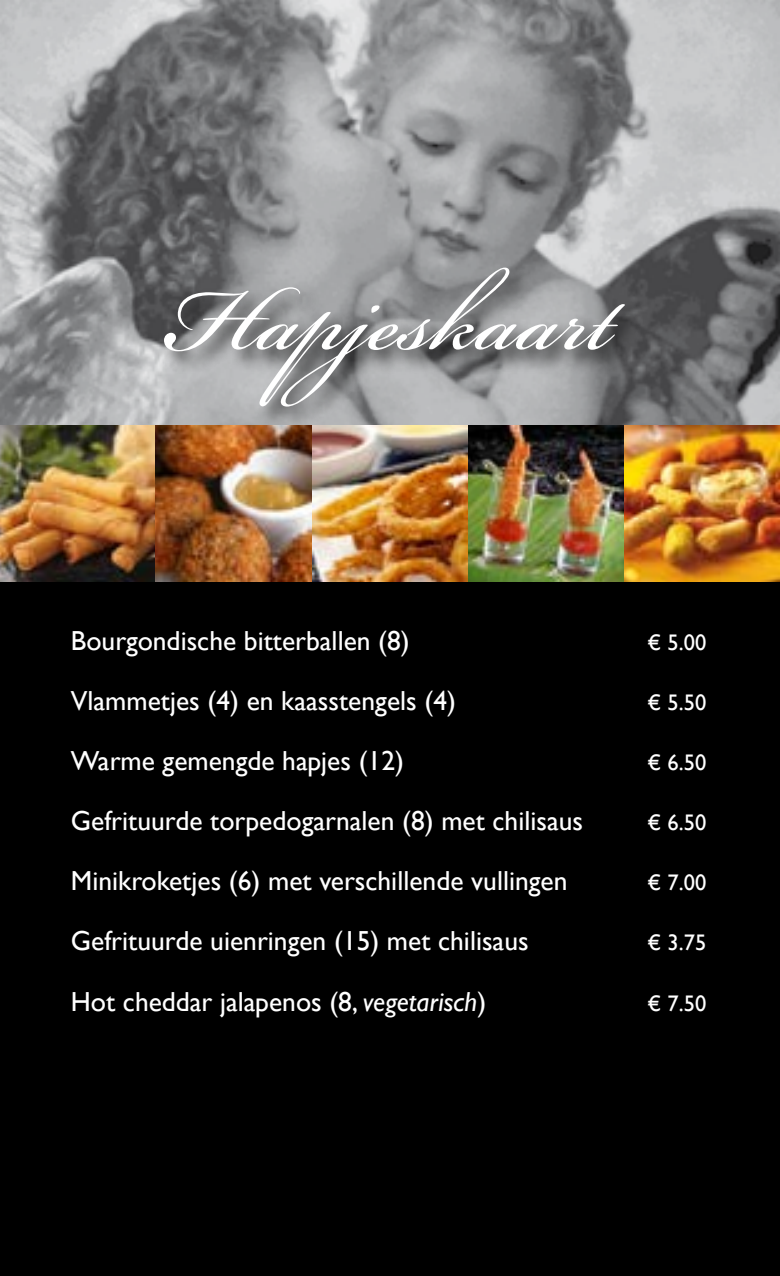
<style>
.page{position:relative;width:780px;height:1276px;background:#fff}
.page>*{position:absolute;margin:0;border:0;box-sizing:border-box;transform-origin:0 0}
.t1{font:142.5px "Bickham Script MM 400";color:#fff}
.t2{font:27.5px "Gill Sans";color:#fff}
.t3{font:22.5px "Gill Sans";color:#fff}
.s1{font-style:italic}
</style>
<div class="page">
<div style="left:0;top:425px;width:780px;height:851px;background:#000"></div>
<img style="left:0;top:0;width:780px;height:581px">
<div style="left:160px;top:266px;width:485px;height:163px;background:#000;opacity:.75"></div>
<img style="left:624px;top:425px;width:156px;height:156px">
<h1 class="t1" style="left:167px;top:242px;width:447px">Hapjeskaart</h1>
<p class="t2" style="left:71px;top:625px;width:340px">Bourgondische bitterballen (8)</p>
<p class="t3" style="left:647px;top:629px;width:60px">€ 5.00</p>
<p class="t2" style="left:71px;top:685px;width:386px">Vlammetjes (4) en kaasstengels (4)</p>
<p class="t3" style="left:647px;top:689px;width:60px">€ 5.50</p>
<p class="t2" style="left:71px;top:745px;width:334px">Warme gemengde hapjes (12)</p>
<p class="t3" style="left:647px;top:749px;width:60px">€ 6.50</p>
<p class="t2" style="left:71px;top:805px;width:513px">Gefrituurde torpedogarnalen (8) met chilisaus</p>
<p class="t3" style="left:647px;top:809px;width:60px">€ 6.50</p>
<p class="t2" style="left:71px;top:865px;width:498px">Minikroketjes (6) met verschillende vullingen</p>
<p class="t3" style="left:647px;top:869px;width:60px">€ 7.00</p>
<p class="t2" style="left:71px;top:925px;width:459px">Gefrituurde uienringen (15) met chilisaus</p>
<p class="t3" style="left:647px;top:929px;width:60px">€ 3.75</p>
<p class="t2" style="left:71px;top:985px;width:417px">Hot cheddar jalapenos (8, <span class="s1">vegetarisch</span>)</p>
<p class="t3" style="left:647px;top:989px;width:60px">€ 7.50</p>
</div>
